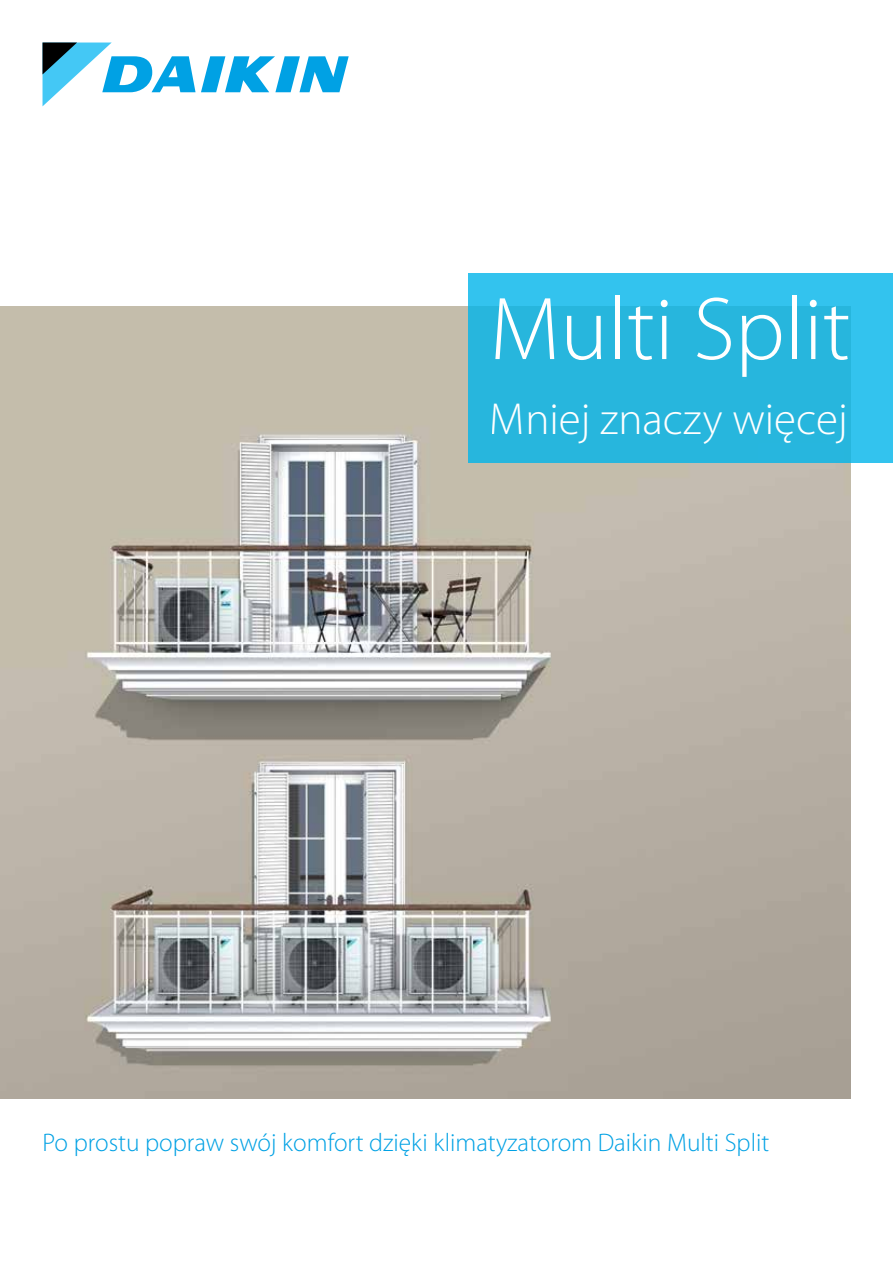
<style>
.page{position:relative;width:893px;height:1263px;background:#fff}
.page>*{position:absolute;margin:0;border:0;box-sizing:border-box;transform-origin:0 0}
.t1{font:300 90px "Myriad Pro";color:#fff}
.t2{font:300 45px "Myriad Pro";color:#fff}
.t3{font:300 25.5px "Myriad Pro";color:#00a1e4}
</style>
<div class="page">
<img style="left:0;top:307px;width:850px;height:792px">
<svg style="left:469px;top:274px;width:424px;height:189px;background:#29b9e1"></svg>
<svg style="left:43px;top:43px;width:306px;height:63px"></svg>
<h1 class="t1" style="left:490px;top:280px;width:362px">Multi Split</h1>
<h2 class="t2" style="left:490px;top:395px;width:359px">Mniej znaczy więcej</h2>
<p class="t3" style="left:43px;top:1128px;width:728px">Po prostu popraw swój komfort dzięki klimatyzatorom Daikin Multi Split</p>
</div>
